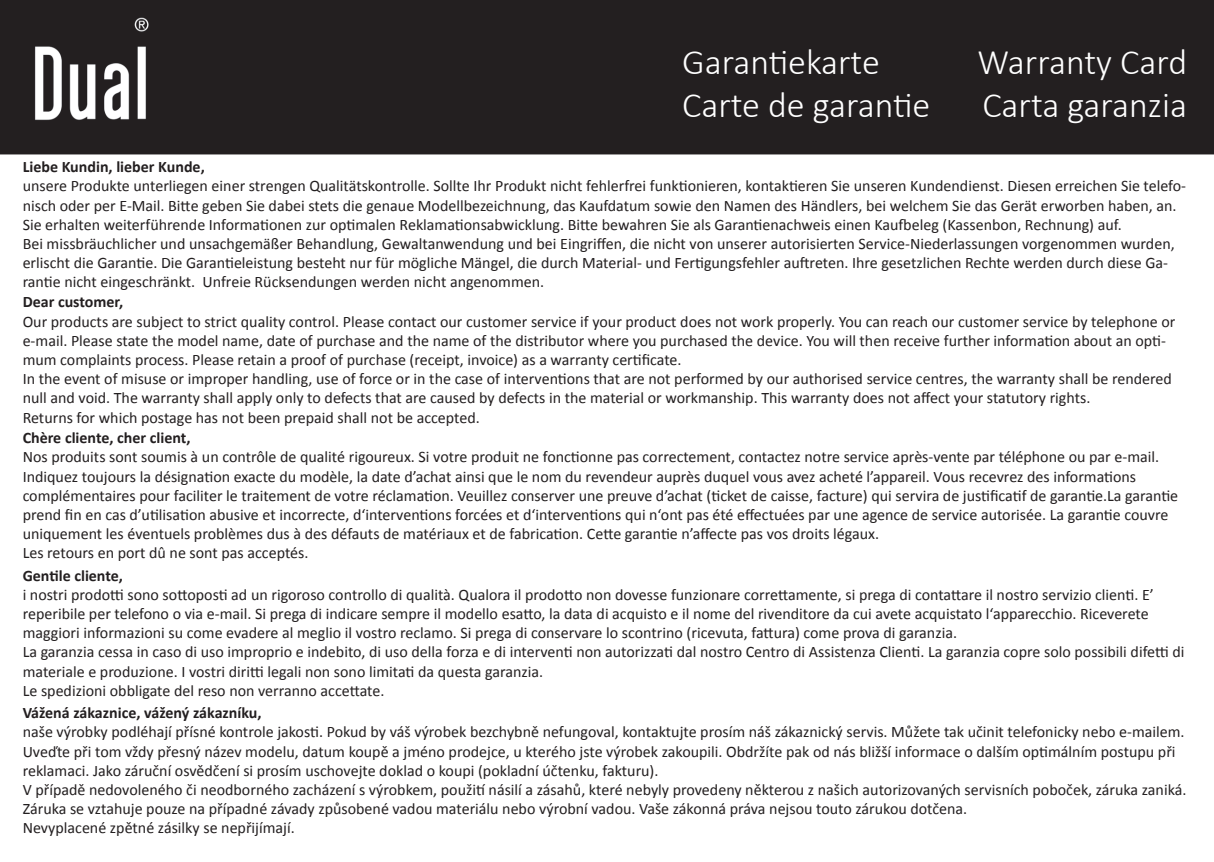
<style>
.page{position:relative;width:1214px;height:862px;background:#fff}
.page>*{position:absolute;margin:0;border:0;box-sizing:border-box;transform-origin:0 0}
.t1{font:300 36px "Calibri";color:#fff}
.t2{font:16px/19.2px "Calibri";color:#231f20}
.t3{font:700 16px "Calibri";color:#231f20}
</style>
<div class="page">
<div style="left:1px;top:1px;width:1211px;height:152px;background:#231f20"></div>
<div style="left:0;top:0;width:1213px;height:154px;border:2px solid #231f20"></div>
<img style="left:20px;top:17px;width:142px;height:136px">
<p class="t1" style="left:682px;top:39px;width:199px">Garantiekarte</p>
<p class="t1" style="left:977px;top:39px;width:211px">Warranty Card</p>
<p class="t1" style="left:682px;top:82px;width:250px">Carte de garantie</p>
<p class="t1" style="left:982px;top:82px;width:206px">Carta garanzia</p>
<p class="t3" style="left:23px;top:157px;width:183px">Liebe Kundin, lieber Kunde,</p>
<p class="t2" style="left:23px;top:177px;width:1164px">unsere Produkte unterliegen einer strengen Qualitätskontrolle. Sollte Ihr Produkt nicht fehlerfrei funktionieren, kontaktieren Sie unseren Kundendienst. Diesen erreichen Sie telefo&shy;nisch oder per E-Mail. Bitte geben Sie dabei stets die genaue Modellbezeichnung, das Kaufdatum sowie den Namen des Händlers, bei welchem Sie das Gerät erworben haben, an.<br>Sie erhalten weiterführende Informationen zur optimalen Reklamationsabwicklung. Bitte bewahren Sie als Garantienachweis einen Kaufbeleg (Kassenbon, Rechnung) auf.</p>
<p class="t2" style="left:23px;top:234px;width:1153px">Bei missbräuchlicher und unsachgemäßer Behandlung, Gewaltanwendung und bei Eingriffen, die nicht von unserer autorisierten Service-Niederlassungen vorgenommen wurden, erlischt die Garantie. Die Garantieleistung besteht nur für mögliche Mängel, die durch Material- und Fertigungsfehler auftreten. Ihre gesetzlichen Rechte werden durch diese Ga&shy;rantie nicht eingeschränkt. Unfreie Rücksendungen werden nicht angenommen.</p>
<p class="t3" style="left:23px;top:292px;width:102px">Dear customer,</p>
<p class="t2" style="left:23px;top:312px;width:1153px">Our products are subject to strict quality control. Please contact our customer service if your product does not work properly. You can reach our customer service by telephone or e-mail. Please state the model name, date of purchase and the name of the distributor where you purchased the device. You will then receive further information about an opti&shy;mum complaints process. Please retain a proof of purchase (receipt, invoice) as a warranty certificate.</p>
<p class="t2" style="left:23px;top:369px;width:1150px">In the event of misuse or improper handling, use of force or in the case of interventions that are not performed by our authorised service centres, the warranty shall be rendered null and void. The warranty shall apply only to defects that are caused by defects in the material or workmanship. This warranty does not affect your statutory rights.</p>
<p class="t2" style="left:23px;top:408px;width:458px">Returns for which postage has not been prepaid shall not be accepted.</p>
<p class="t3" style="left:23px;top:427px;width:169px">Chère cliente, cher client,</p>
<p class="t2" style="left:23px;top:447px;width:1156px">Nos produits sont soumis à un contrôle de qualité rigoureux. Si votre produit ne fonctionne pas correctement, contactez notre service après-vente par téléphone ou par e-mail.<br>Indiquez toujours la désignation exacte du modèle, la date d’achat ainsi que le nom du revendeur auprès duquel vous avez acheté l’appareil. Vous recevrez des informations complémentaires pour faciliter le traitement de votre réclamation. Veuillez conserver une preuve d’achat (ticket de caisse, facture) qui servira de justificatif de garantie.La garantie prend fin en cas d’utilisation abusive et incorrecte, d‘interventions forcées et d‘interventions qui n‘ont pas été effectuées par une agence de service autorisée. La garantie couvre uniquement les éventuels problèmes dus à des défauts de matériaux et de fabrication. Cette garantie n’affecte pas vos droits légaux.</p>
<p class="t2" style="left:23px;top:543px;width:287px">Les retours en port dû ne sont pas acceptés.</p>
<p class="t3" style="left:23px;top:565px;width:102px">Gentile cliente,</p>
<p class="t2" style="left:23px;top:585px;width:1132px">i nostri prodotti sono sottoposti ad un rigoroso controllo di qualità. Qualora il prodotto non dovesse funzionare correttamente, si prega di contattare il nostro servizio clienti. E’ reperibile per telefono o via e-mail. Si prega di indicare sempre il modello esatto, la data di acquisto e il nome del rivenditore da cui avete acquistato l‘apparecchio. Riceverete maggiori informazioni su come evadere al meglio il vostro reclamo. Si prega di conservare lo scontrino (ricevuta, fattura) come prova di garanzia.</p>
<p class="t2" style="left:23px;top:642px;width:1163px">La garanzia cessa in caso di uso improprio e indebito, di uso della forza e di interventi non autorizzati dal nostro Centro di Assistenza Clienti. La garanzia copre solo possibili difetti di materiale e produzione. I vostri diritti legali non sono limitati da questa garanzia.</p>
<p class="t2" style="left:23px;top:681px;width:363px">Le spedizioni obbligate del reso non verranno accettate.</p>
<p class="t3" style="left:23px;top:702px;width:240px">Vážená zákaznice, vážený zákazníku,</p>
<p class="t2" style="left:23px;top:722px;width:1163px">naše výrobky podléhají přísné kontrole jakosti. Pokud by váš výrobek bezchybně nefungoval, kontaktujte prosím náš zákaznický servis. Můžete tak učinit telefonicky nebo e-mailem.<br>Uveďte při tom vždy přesný název modelu, datum koupě a jméno prodejce, u kterého jste výrobek zakoupili. Obdržíte pak od nás bližší informace o dalším optimálním postupu při reklamaci. Jako záruční osvědčení si prosím uschovejte doklad o koupi (pokladní účtenku, fakturu).</p>
<p class="t2" style="left:23px;top:780px;width:1165px">V případě nedovoleného či neodborného zacházení s výrobkem, použití násilí a zásahů, které nebyly provedeny některou z našich autorizovaných servisních poboček, záruka zaniká.<br>Záruka se vztahuje pouze na případné závady způsobené vadou materiálu nebo výrobní vadou. Vaše zákonná práva nejsou touto zárukou dotčena.</p>
<p class="t2" style="left:23px;top:818px;width:273px">Nevyplacené zpětné zásilky se nepřijímají.</p>
</div>
